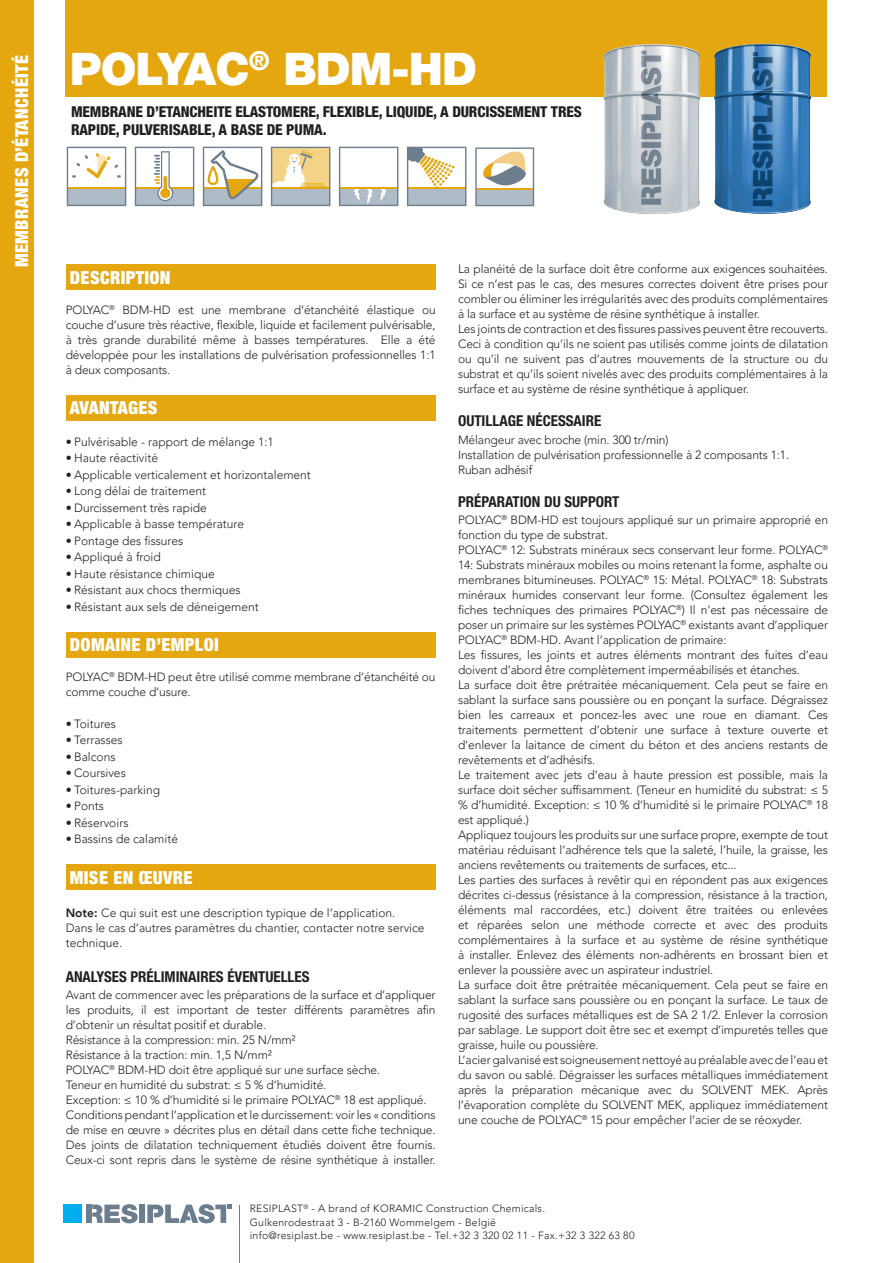
<style>
.page{position:relative;width:893px;height:1263px;background:#fff}
.page>*{position:absolute;margin:0;border:0;box-sizing:border-box;transform-origin:0 0}
.t1{font:900 45px "Helvetica Neue LT Std";letter-spacing:-.02em;color:#fff}
.t2{font:900 condensed 18px "Helvetica Neue LT Std";letter-spacing:.02em;color:#fff}
.t3{font:800 condensed 15px/18px "Helvetica Neue LT Std";letter-spacing:-.01em;color:#231f20}
.TItle_niv_2{font:700 condensed 15px "Helvetica Neue LT Std";color:#231f20}
.BODY_TEXT{font:300 12px/15px "Avenir LT Pro";letter-spacing:-.01em;color:#231f20;text-align:justify}
.t4{font:300 10.5px/13.5px "Avenir LT Pro";letter-spacing:.025em;color:#231f20}
.s1{font-weight:800}
</style>
<div class="page">
<div style="left:0;top:0;width:34px;height:1263px;background:#e5a710"></div>
<hr style="left:240px;top:1205px;width:1px;height:58px;background:#6c7d8e">
<div style="left:139px;top:1204px;width:6px;height:19px;background:#6c7d8e"></div>
<div style="left:86px;top:1204px;width:5px;height:19px;background:#6c7d8e"></div>
<svg style="left:92px;top:1204px;width:46px;height:19px"></svg>
<svg style="left:147px;top:1204px;width:84px;height:19px"></svg>
<div style="left:64px;top:1204px;width:18px;height:19px;background:#00aeef"></div>
<div style="left:66px;top:264px;width:370px;height:26px;background:#e5a710"></div>
<div style="left:66px;top:395px;width:370px;height:25px;background:#e5a710"></div>
<div style="left:66px;top:632px;width:370px;height:25px;background:#e5a710"></div>
<div style="left:66px;top:864px;width:370px;height:26px;background:#e5a710"></div>
<div style="left:65px;top:0;width:761px;height:97px;background:#e5a710"></div>
<svg style="left:67px;top:147px;width:59px;height:59px"></svg>
<svg style="left:135px;top:147px;width:59px;height:59px"></svg>
<svg style="left:203px;top:147px;width:59px;height:59px"></svg>
<svg style="left:271px;top:147px;width:59px;height:59px;background:#d5c9a4"></svg>
<svg style="left:339px;top:147px;width:59px;height:59px"></svg>
<svg style="left:407px;top:147px;width:59px;height:59px"></svg>
<svg style="left:475px;top:147px;width:59px;height:59px"></svg>
<img style="left:603px;top:38px;width:224px;height:176px">
<h2 class="t2" style="left:11px;top:267px;width:213px;rotate:-90deg">MEMBRANES D’ÉTANCHÉITÉ</h2>
<p class="t1" style="left:70px;top:42px;width:409px">POLYAC<sup>®</sup> BDM-HD</p>
<p class="t3" style="left:71px;top:103px;width:512px">MEMBRANE D’ETANCHEITE ELASTOMERE, FLEXIBLE, LIQUIDE, A DURCISSEMENT TRES<br>RAPIDE, PULVERISABLE, A BASE DE PUMA.</p>
<p class="t2" style="left:70px;top:266px;width:102px">DESCRIPTION</p>
<p class="BODY_TEXT" style="left:66px;top:302px;width:371px">POLYAC<sup>®</sup> BDM-HD est une membrane d’étanchéité élastique ou couche d’usure très réactive, flexible, liquide et facilement pulvérisable, à très grande durabilité même à basses températures. Elle a été développée pour les installations de pulvérisation professionnelles 1:1 à deux composants.</p>
<p class="t2" style="left:70px;top:397px;width:89px">AVANTAGES</p>
<p class="BODY_TEXT" style="left:66px;top:434px;width:210px">• Pulvérisable - rapport de mélange 1:1</p>
<p class="BODY_TEXT" style="left:66px;top:451px;width:94px">• Haute réactivité</p>
<p class="BODY_TEXT" style="left:66px;top:467px;width:247px">• Applicable verticalement et horizontalement</p>
<p class="BODY_TEXT" style="left:66px;top:484px;width:142px">• Long délai de traitement</p>
<p class="BODY_TEXT" style="left:66px;top:500px;width:143px">• Durcissement très rapide</p>
<p class="BODY_TEXT" style="left:66px;top:517px;width:180px">• Applicable à basse température</p>
<p class="BODY_TEXT" style="left:66px;top:533px;width:119px">• Pontage des fissures</p>
<p class="BODY_TEXT" style="left:66px;top:550px;width:96px">• Appliqué à froid</p>
<p class="BODY_TEXT" style="left:66px;top:566px;width:150px">• Haute résistance chimique</p>
<p class="BODY_TEXT" style="left:66px;top:583px;width:177px">• Résistant aux chocs thermiques</p>
<p class="BODY_TEXT" style="left:66px;top:599px;width:195px">• Résistant aux sels de déneigement</p>
<p class="t2" style="left:70px;top:634px;width:150px">DOMAINE D’EMPLOI</p>
<p class="BODY_TEXT" style="left:66px;top:670px;width:371px">POLYAC<sup>®</sup> BDM-HD peut être utilisé comme membrane d’étanchéité ou comme couche d’usure.</p>
<p class="BODY_TEXT" style="left:66px;top:716px;width:52px">• Toitures</p>
<p class="BODY_TEXT" style="left:66px;top:733px;width:58px">• Terrasses</p>
<p class="BODY_TEXT" style="left:66px;top:749px;width:51px">• Balcons</p>
<p class="BODY_TEXT" style="left:66px;top:766px;width:62px">• Coursives</p>
<p class="BODY_TEXT" style="left:66px;top:782px;width:96px">• Toitures-parking</p>
<p class="BODY_TEXT" style="left:66px;top:799px;width:40px">• Ponts</p>
<p class="BODY_TEXT" style="left:66px;top:815px;width:64px">• Réservoirs</p>
<p class="BODY_TEXT" style="left:66px;top:832px;width:114px">• Bassins de calamité</p>
<p class="t2" style="left:70px;top:866px;width:124px">MISE EN ŒUVRE</p>
<p class="BODY_TEXT" style="left:66px;top:905px;width:360px;text-align:left"><span class="s1">Note:</span> Ce qui suit est une description typique de l’application.<br>Dans le cas d’autres paramètres du chantier, contacter notre service technique.</p>
<p class="TItle_niv_2" style="left:66px;top:968px;width:245px">ANALYSES PRÉLIMINAIRES ÉVENTUELLES</p>
<p class="BODY_TEXT" style="left:66px;top:988px;width:371px">Avant de commencer avec les préparations de la surface et d’appliquer les produits, il est important de tester différents paramètres afin d’obtenir un résultat positif et durable.</p>
<p class="BODY_TEXT" style="left:66px;top:1033px;width:231px">Résistance à la compression: min. 25 N/mm²</p>
<p class="BODY_TEXT" style="left:66px;top:1048px;width:208px">Résistance à la traction: min. 1,5 N/mm²</p>
<p class="BODY_TEXT" style="left:66px;top:1063px;width:316px">POLYAC<sup>®</sup> BDM-HD doit être appliqué sur une surface sèche.</p>
<p class="BODY_TEXT" style="left:66px;top:1078px;width:262px">Teneur en humidité du substrat: ≤ 5 % d’humidité.</p>
<p class="BODY_TEXT" style="left:66px;top:1093px;width:362px">Exception: ≤ 10 % d’humidité si le primaire POLYAC<sup>®</sup> 18 est appliqué.</p>
<p class="BODY_TEXT" style="left:66px;top:1108px;width:371px">Conditions pendant l’application et le durcissement: voir les « conditions de mise en œuvre » décrites plus en détail dans cette fiche technique.<br>Des joints de dilatation techniquement étudiés doivent être fournis.<br>Ceux-ci sont repris dans le système de résine synthétique à installer.</p>
<p class="BODY_TEXT" style="left:458px;top:262px;width:371px">La planéité de la surface doit être conforme aux exigences souhaitées.<br>Si ce n’est pas le cas, des mesures correctes doivent être prises pour combler ou éliminer les irrégularités avec des produits complémentaires à la surface et au système de résine synthétique à installer.</p>
<p class="BODY_TEXT" style="left:458px;top:322px;width:371px">Les joints de contraction et des fissures passives peuvent être recouverts.<br>Ceci à condition qu’ils ne soient pas utilisés comme joints de dilatation ou qu’il ne suivent pas d’autres mouvements de la structure ou du substrat et qu’ils soient nivelés avec des produits complémentaires à la surface et au système de résine synthétique à appliquer.</p>
<p class="TItle_niv_2" style="left:458px;top:412px;width:145px">OUTILLAGE NÉCESSAIRE</p>
<p class="BODY_TEXT" style="left:458px;top:432px;width:212px">Mélangeur avec broche (min. 300 tr/min)</p>
<p class="BODY_TEXT" style="left:458px;top:447px;width:333px">Installation de pulvérisation professionnelle à 2 composants 1:1.<br>Ruban adhésif</p>
<p class="TItle_niv_2" style="left:458px;top:492px;width:163px">PRÉPARATION DU SUPPORT</p>
<p class="BODY_TEXT" style="left:458px;top:512px;width:371px">POLYAC<sup>®</sup> BDM-HD est toujours appliqué sur un primaire approprié en fonction du type de substrat.</p>
<p class="BODY_TEXT" style="left:458px;top:542px;width:371px">POLYAC<sup>®</sup> 12: Substrats minéraux secs conservant leur forme. POLYAC<sup>® </sup>14: Substrats minéraux mobiles ou moins retenant la forme, asphalte ou membranes bitumineuses. POLYAC<sup>®</sup> 15: Métal. POLYAC<sup>®</sup> 18: Substrats minéraux humides conservant leur forme. (Consultez également les fiches techniques des primaires POLYAC<sup>®</sup>) Il n’est pas nécessaire de poser un primaire sur les systèmes POLYAC<sup>®</sup> existants avant d’appliquer POLYAC<sup>®</sup> BDM-HD. Avant l’application de primaire:</p>
<p class="BODY_TEXT" style="left:458px;top:647px;width:371px">Les fissures, les joints et autres éléments montrant des fuites d’eau doivent d’abord être complètement imperméabilisés et étanches.</p>
<p class="BODY_TEXT" style="left:458px;top:677px;width:371px">La surface doit être prétraitée mécaniquement. Cela peut se faire en sablant la surface sans poussière ou en ponçant la surface. Dégraissez bien les carreaux et poncez-les avec une roue en diamant. Ces traitements permettent d’obtenir une surface à texture ouverte et d’enlever la laitance de ciment du béton et des anciens restants de revêtements et d’adhésifs.</p>
<p class="BODY_TEXT" style="left:458px;top:767px;width:371px">Le traitement avec jets d’eau à haute pression est possible, mais la surface doit sécher suffisamment. (Teneur en humidité du substrat: ≤ 5 % d’humidité. Exception: ≤ 10 % d’humidité si le primaire POLYAC<sup>®</sup> 18 est appliqué.)</p>
<p class="BODY_TEXT" style="left:458px;top:827px;width:371px">Appliquez toujours les produits sur une surface propre, exempte de tout matériau réduisant l’adhérence tels que la saleté, l’huile, la graisse, les anciens revêtements ou traitements de surfaces, etc...</p>
<p class="BODY_TEXT" style="left:458px;top:872px;width:371px">Les parties des surfaces à revêtir qui en répondent pas aux exigences décrites ci-dessus (résistance à la compression, résistance à la traction, éléments mal raccordées, etc.) doivent être traitées ou enlevées et réparées selon une méthode correcte et avec des produits complémentaires à la surface et au système de résine synthétique à installer. Enlevez des éléments non-adhérents en brossant bien et enlever la poussière avec un aspirateur industriel.</p>
<p class="BODY_TEXT" style="left:458px;top:977px;width:371px">La surface doit être prétraitée mécaniquement. Cela peut se faire en sablant la surface sans poussière ou en ponçant la surface. Le taux de rugosité des surfaces métalliques est de SA 2 1/2. Enlever la corrosion par sablage. Le support doit être sec et exempt d’impuretés telles que graisse, huile ou poussière.</p>
<p class="BODY_TEXT" style="left:458px;top:1052px;width:371px">L’acier galvanisé est soigneusement nettoyé au préalable avec de l’eau et du savon ou sablé. Dégraisser les surfaces métalliques immédiatement après la préparation mécanique avec du SOLVENT MEK. Après l’évaporation complète du SOLVENT MEK, appliquez immédiatement une couche de POLYAC<sup>®</sup> 15 pour empêcher l’acier de se réoxyder.</p>
<p class="t4" style="left:250px;top:1202px;width:386px">RESIPLAST<sup>®</sup> - A brand of KORAMIC Construction Chemicals.<br>Gulkenrodestraat 3 - B-2160 Wommelgem - België<br>info@resiplast.be - www.resiplast.be - Tel.+32 3 320 02 11 - Fax.+32 3 322 63 80</p>
</div>
